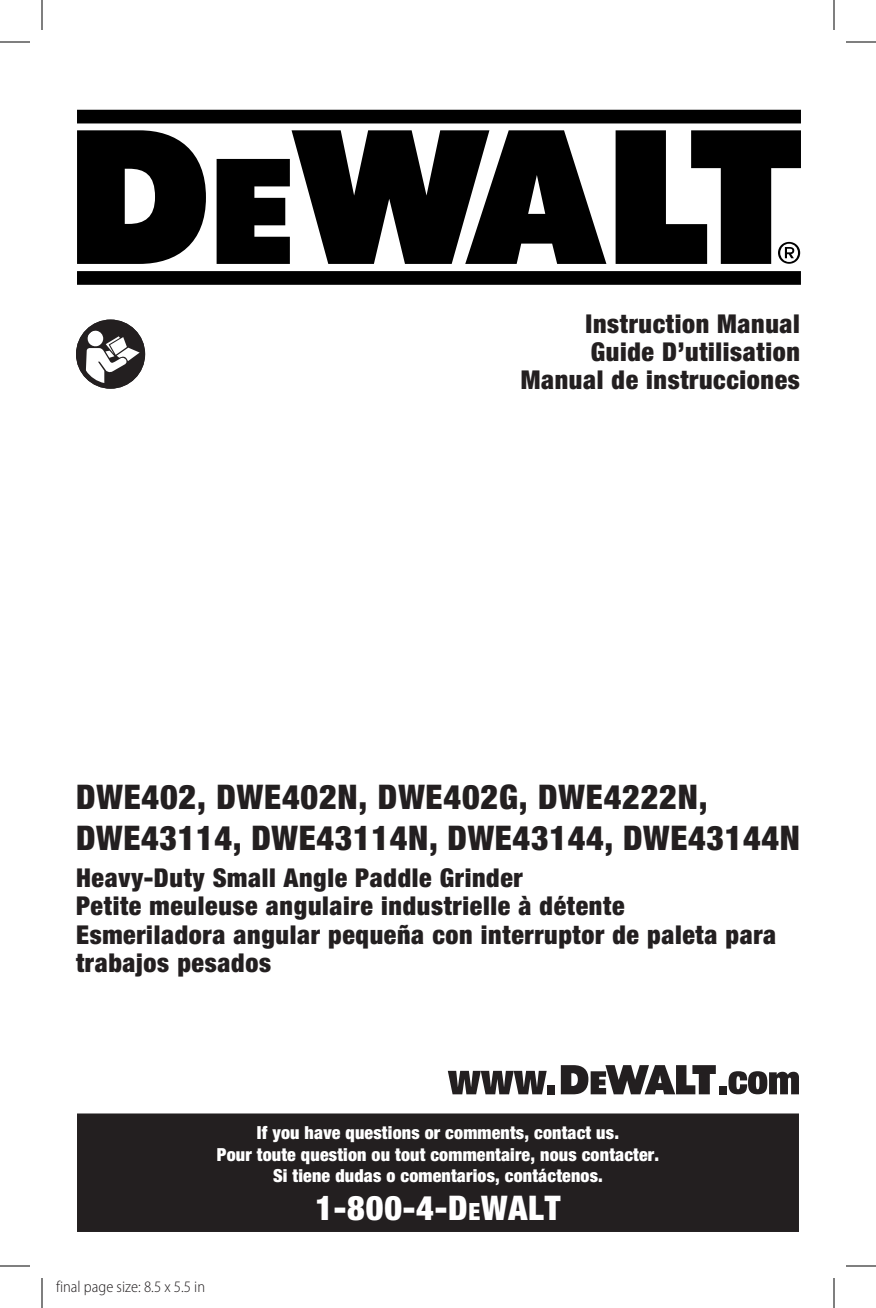
<style>
.page{position:relative;width:876px;height:1308px;background:#fff}
.page>*{position:absolute;margin:0;border:0;box-sizing:border-box;transform-origin:0 0}
.t1{font:900 condensed 34px/40.8px "Helvetica Neue LT Std";letter-spacing:.02em;color:#231f20}
.t2{font:900 condensed 34px "Helvetica Neue LT Std";color:#fff}
.DeWALT_13_pt__zzz_De{font:900 condensed 26px/28px "Helvetica Neue LT Std";letter-spacing:.025em;color:#231f20;text-align:right}
.t3{font:900 condensed 18px/21.6px "Helvetica Neue LT Std";letter-spacing:.01em;color:#fff;text-align:center}
.B_-__Base{font:300 semi-condensed 16px "Myriad Pro";color:#231f20}
.s1{font-style:inherit}
.s2{font-size:23.8px}
</style>
<div class="page">
<svg style="left:448px;top:1071px;width:99px;height:23px"></svg>
<div style="left:547px;top:1085px;width:7px;height:9px;background:#231f20"></div>
<div style="left:719px;top:1086px;width:7px;height:8px;background:#231f20"></div>
<svg style="left:728px;top:1071px;width:71px;height:23px"></svg>
<svg style="left:561px;top:1065px;width:155px;height:29px"></svg>
<div style="left:78px;top:1114px;width:720px;height:117px;background:#231f20"></div>
<div style="left:77px;top:1113px;width:722px;height:119px;border:2px solid #231f20"></div>
<svg style="left:76px;top:320px;width:69px;height:69px"></svg>
<svg style="left:77px;top:110px;width:724px;height:175px;fill:#000"></svg>
<hr style="left:0;top:42px;width:30px;height:1px;background:#000">
<hr style="left:846px;top:42px;width:30px;height:1px;background:#000">
<hr style="left:0;top:1266px;width:30px;height:1px;background:#000">
<hr style="left:846px;top:1266px;width:30px;height:1px;background:#000">
<hr style="left:42px;top:0;width:1px;height:30px;background:#000">
<hr style="left:42px;top:1278px;width:1px;height:30px;background:#000">
<hr style="left:834px;top:0;width:1px;height:30px;background:#000">
<hr style="left:834px;top:1278px;width:1px;height:30px;background:#000">
<p class="DeWALT_13_pt__zzz_De" style="left:521px;top:309px;width:281px">Instruction Manual<br>Guide D’utilisation<br>Manual de instrucciones</p>
<p class="t1" style="left:76px;top:776px;width:725px">DWE402, DWE402N, DWE402G, DWE4222N,<br>DWE43114, DWE43114N, DWE43144, DWE43144N</p>
<p class="DeWALT_13_pt__zzz_De" style="left:76px;top:863px;width:448px">Heavy-Duty Small Angle Paddle Grinder</p>
<p class="DeWALT_13_pt__zzz_De" style="left:76px;top:892px;width:550px">Petite meuleuse angulaire industrielle à détente</p>
<p class="DeWALT_13_pt__zzz_De" style="left:76px;top:920px;width:702px;line-height:28.6px;text-align:left">Esmeriladora angular pequeña con interruptor de paleta para trabajos pesados</p>
<p class="t3" style="left:217px;top:1122px;width:444px">If you have questions or comments, contact us.<br>Pour toute question ou tout commentaire, nous contacter.<br>Si tiene dudas o comentarios, contáctenos.</p>
<h1 class="t2" style="left:315px;top:1187px;width:247px">1-800-4-<span class="s1">D</span><span class="s2">e</span><span class="s1">WALT</span></h1>
<p class="B_-__Base" style="left:56px;top:1278px;width:150px">final page size: 8.5 x 5.5 in</p>
</div>
